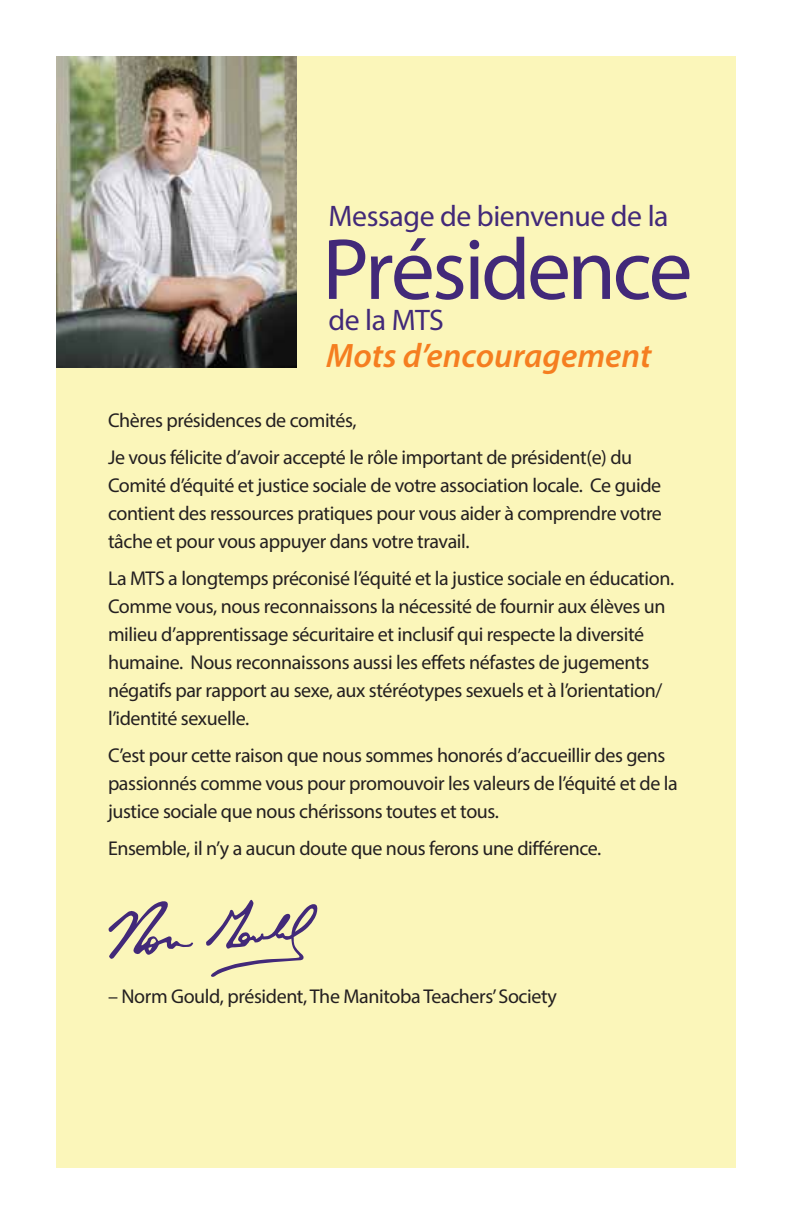
<style>
.page{position:relative;width:792px;height:1224px;background:#fff}
.page>*{position:absolute;margin:0;border:0;box-sizing:border-box;transform-origin:0 0}
.t1{font:87.6px "Myriad Pro";letter-spacing:-.04em;color:#422979}
.t2{font:italic 600 34px "Myriad Pro";color:#f57e20}
.t3{font:29.8px "Myriad Pro";letter-spacing:-.015em;color:#422979}
.t4{font:20px/28px "Myriad Pro";letter-spacing:-.02em;color:#231f20}
</style>
<div class="page">
<div style="left:56px;top:56px;width:680px;height:1112px;background:#fbf6ba"></div>
<img style="left:56px;top:56px;width:241px;height:311px">
<svg style="left:108px;top:901px;width:85px;height:58px"></svg>
<svg style="left:206px;top:899px;width:112px;height:78px"></svg>
<h3 class="t3" style="left:328px;top:198px;width:342px">Message de bienvenue de la</h3>
<h1 class="t1" style="left:322px;top:216px;width:372px">Présidence</h1>
<h3 class="t3" style="left:328px;top:302px;width:117px">de la MTS</h3>
<h2 class="t2" style="left:326px;top:334px;width:327px">Mots d’encouragement</h2>
<p class="t4" style="left:108px;top:402px;width:526px;line-height:37px">Chères présidences de comités,<br>Je vous félicite d’avoir accepté le rôle important de président(e) du</p>
<p class="t4" style="left:108px;top:471px;width:556px;text-align:justify">Comité d’équité et justice sociale de votre association locale. Ce guide contient des ressources pratiques pour vous aider à comprendre votre tâche et pour vous appuyer dans votre travail.</p>
<p class="t4" style="left:108px;top:564px;width:568px">La MTS a longtemps préconisé l’équité et la justice sociale en éducation.<br>Comme vous, nous reconnaissons la nécessité de fournir aux élèves un milieu d’apprentissage sécuritaire et inclusif qui respecte la diversité humaine. Nous reconnaissons aussi les effets néfastes de jugements négatifs par rapport au sexe, aux stéréotypes sexuels et à l’orientation/ l’identité sexuelle.</p>
<p class="t4" style="left:108px;top:741px;width:571px">C’est pour cette raison que nous sommes honorés d’accueillir des gens passionnés comme vous pour promouvoir les valeurs de l’équité et de la justice sociale que nous chérissons toutes et tous.</p>
<p class="t4" style="left:108px;top:834px;width:495px">Ensemble, il n’y a aucun doute que nous ferons une différence.</p>
<p class="t4" style="left:108px;top:982px;width:450px">– Norm Gould, président, The Manitoba Teachers’ Society</p>
</div>
